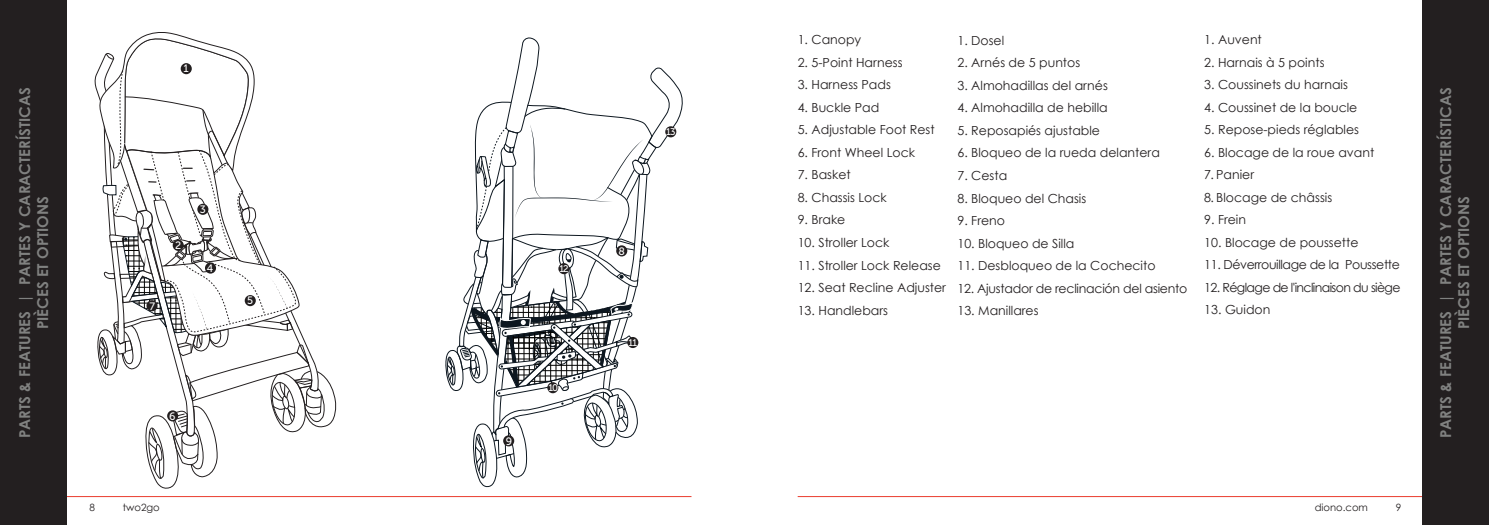
<style>
.page{position:relative;width:1489px;height:525px;background:#fff}
.page>*{position:absolute;margin:0;border:0;box-sizing:border-box;transform-origin:0 0}
.t1{font:700 15px "Century Gothic";color:#808180}
.Paragraph{font:12.5px "Century Gothic";color:#231f20}
.Stroller_Paragraph{font:12.5px "Century Gothic";color:#231f20}
.Paragraph-2{font:12.5px "Century Gothic";letter-spacing:-.02em;color:#231f20}
.Stroller_Paragraph-2{font:12.5px "Century Gothic";letter-spacing:-.05em;color:#231f20}
.Stroller_Paragraph-3{font:12.5px "Century Gothic";letter-spacing:-.03em;color:#231f20}
.t2{font:10.75px "Museo Sans 500";color:#fff}
.t3{font:10px "Century Gothic";color:#231f20}
.t4{font:9.62px "Museo Sans 500";letter-spacing:-.1em;color:#fff}
</style>
<div class="page">
<hr style="left:797px;top:496px;width:638px;height:1px;background:#ea3d2f">
<hr style="left:53px;top:496px;width:638px;height:1px;background:#ea3d2f">
<div style="left:1421px;top:0;width:67px;height:524px;background:#231f20"></div>
<div style="left:0;top:0;width:67px;height:524px;background:#231f20"></div>
<svg style="left:94px;top:32px;width:243px;height:457px"></svg>
<svg style="left:445px;top:38px;width:238px;height:450px"></svg>
<div style="left:197px;top:204px;width:11px;height:11px;background:#231f20;border-radius:50%"></div>
<div style="left:173px;top:240px;width:11px;height:11px;background:#231f20;border-radius:50%"></div>
<div style="left:181px;top:63px;width:11px;height:11px;background:#231f20;border-radius:50%"></div>
<div style="left:205px;top:262px;width:11px;height:11px;background:#231f20;border-radius:50%"></div>
<div style="left:245px;top:295px;width:11px;height:11px;background:#231f20;border-radius:50%"></div>
<div style="left:167px;top:410px;width:11px;height:11px;background:#231f20;border-radius:50%"></div>
<div style="left:146px;top:300px;width:11px;height:11px;background:#231f20;border-radius:50%"></div>
<div style="left:616px;top:245px;width:11px;height:11px;background:#231f20;border-radius:50%"></div>
<div style="left:503px;top:435px;width:11px;height:11px;background:#231f20;border-radius:50%"></div>
<div style="left:547px;top:382px;width:11px;height:11px;background:#231f20;border-radius:50%"></div>
<div style="left:627px;top:337px;width:11px;height:11px;background:#231f20;border-radius:50%"></div>
<div style="left:665px;top:126px;width:11px;height:11px;background:#231f20;border-radius:50%"></div>
<div style="left:558px;top:263px;width:11px;height:11px;background:#231f20;border-radius:50%"></div>
<p class="t1" style="left:15px;top:438px;width:352px;rotate:-90deg">PARTS &amp; FEATURES | PARTES Y CARACTERÍSTICAS</p>
<p class="t1" style="left:33px;top:329px;width:135px;rotate:-90deg">PIÈCES ET OPTIONS</p>
<p class="t2" style="left:184px;top:63px;width:7px">1</p>
<p class="t2" style="left:149px;top:300px;width:7px">7</p>
<p class="t2" style="left:175px;top:239px;width:8px">2</p>
<p class="t2" style="left:200px;top:203px;width:8px">3</p>
<p class="t2" style="left:207px;top:262px;width:8px">4</p>
<p class="t2" style="left:247px;top:294px;width:8px">5</p>
<p class="t2" style="left:169px;top:410px;width:8px">6</p>
<p class="t4" style="left:559px;top:263px;width:11px">12</p>
<p class="t2" style="left:506px;top:435px;width:8px">9</p>
<p class="t4" style="left:548px;top:382px;width:11px">10</p>
<p class="t4" style="left:666px;top:127px;width:11px">13</p>
<p class="t2" style="left:618px;top:245px;width:8px">8</p>
<p class="t4" style="left:628px;top:337px;width:10px">11</p>
<p class="Stroller_Paragraph" style="left:797px;top:32px;width:65px">1. Canopy</p>
<p class="Stroller_Paragraph" style="left:797px;top:55px;width:106px">2. 5-Point Harness</p>
<p class="Stroller_Paragraph" style="left:797px;top:77px;width:95px">3. Harness Pads</p>
<p class="Paragraph" style="left:797px;top:100px;width:83px">4. Buckle Pad</p>
<p class="Stroller_Paragraph" style="left:797px;top:122px;width:138px">5. Adjustable Foot Rest</p>
<p class="Paragraph" style="left:797px;top:145px;width:119px">6. Front Wheel Lock</p>
<p class="Paragraph" style="left:797px;top:167px;width:55px">7. Basket</p>
<p class="Stroller_Paragraph" style="left:797px;top:190px;width:91px">8. Chassis Lock</p>
<p class="Paragraph" style="left:797px;top:212px;width:49px">9. Brake</p>
<p class="Paragraph" style="left:797px;top:235px;width:93px">10. Stroller Lock</p>
<p class="Stroller_Paragraph" style="left:797px;top:257px;width:145px">11. Stroller Lock Release</p>
<p class="Stroller_Paragraph" style="left:797px;top:280px;width:150px">12. Seat Recline Adjuster</p>
<p class="Paragraph" style="left:797px;top:302px;width:92px">13. Handlebars</p>
<p class="Paragraph" style="left:957px;top:33px;width:48px">1. Dosel</p>
<p class="Paragraph" style="left:957px;top:55px;width:124px">2. Arnés de 5 puntos</p>
<p class="Paragraph" style="left:957px;top:78px;width:152px">3. Almohadillas del arnés</p>
<p class="Paragraph" style="left:957px;top:100px;width:152px">4. Almohadilla de hebilla</p>
<p class="Paragraph" style="left:957px;top:123px;width:144px">5. Reposapiés ajustable</p>
<p class="Paragraph" style="left:957px;top:145px;width:204px">6. Bloqueo de la rueda delantera</p>
<p class="Paragraph" style="left:957px;top:168px;width:51px">7. Cesta</p>
<p class="Paragraph" style="left:957px;top:190px;width:130px">8. Bloqueo del Chasis</p>
<p class="Paragraph" style="left:957px;top:213px;width:49px">9. Freno</p>
<p class="Paragraph" style="left:957px;top:235px;width:118px">10. Bloqueo de Silla</p>
<p class="Paragraph" style="left:957px;top:258px;width:200px">11. Desbloqueo de la Cochecito</p>
<p class="Paragraph-2" style="left:957px;top:280px;width:231px">12. Ajustador de reclinación del asiento</p>
<p class="Paragraph" style="left:957px;top:303px;width:83px">13. Manillares</p>
<p class="Stroller_Paragraph" style="left:1204px;top:32px;width:59px">1. Auvent</p>
<p class="Stroller_Paragraph" style="left:1204px;top:54px;width:122px">2. Harnais à 5 points</p>
<p class="Stroller_Paragraph" style="left:1204px;top:77px;width:145px">3. Coussinets du harnais</p>
<p class="Stroller_Paragraph" style="left:1204px;top:99px;width:155px">4. Coussinet de la boucle</p>
<p class="Stroller_Paragraph" style="left:1204px;top:122px;width:156px">5. Repose-pieds réglables</p>
<p class="Stroller_Paragraph" style="left:1204px;top:144px;width:171px">6. Blocage de la roue avant</p>
<p class="Stroller_Paragraph" style="left:1204px;top:167px;width:51px">7. Panier</p>
<p class="Paragraph" style="left:1204px;top:189px;width:129px">8. Blocage de châssis</p>
<p class="Stroller_Paragraph" style="left:1204px;top:212px;width:43px">9. Frein</p>
<p class="Stroller_Paragraph" style="left:1204px;top:234px;width:156px">10. Blocage de poussette</p>
<p class="Stroller_Paragraph-3" style="left:1204px;top:257px;width:197px">11. Déverrouillage de la Poussette</p>
<p class="Stroller_Paragraph-2" style="left:1204px;top:279px;width:198px">12. Réglage de l'inclinaison du siège</p>
<p class="Stroller_Paragraph" style="left:1204px;top:302px;width:68px">13. Guidon</p>
<p class="t3" style="left:89px;top:500px;width:7px">8</p>
<p class="t3" style="left:123px;top:500px;width:39px">two2go</p>
<p class="t3" style="left:1314px;top:501px;width:55px">diono.com</p>
<p class="t3" style="left:1395px;top:501px;width:7px">9</p>
<p class="t1" style="left:1436px;top:438px;width:352px;rotate:-90deg">PARTS &amp; FEATURES | PARTES Y CARACTERÍSTICAS</p>
<p class="t1" style="left:1454px;top:329px;width:135px;rotate:-90deg">PIÈCES ET OPTIONS</p>
</div>
